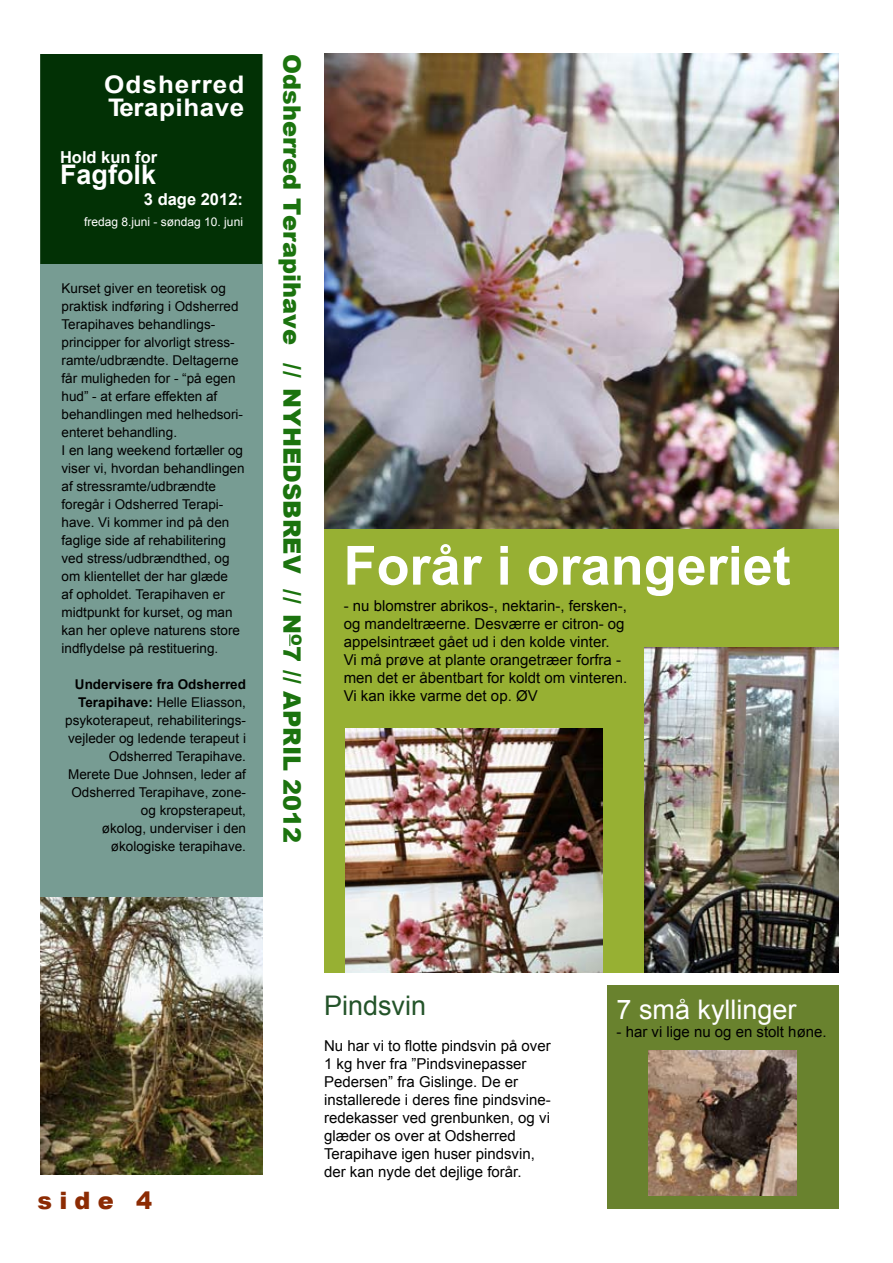
<style>
.page{position:relative;width:893px;height:1263px;background:#fff}
.page>*{position:absolute;margin:0;border:0;box-sizing:border-box;transform-origin:0 0}
.t1{font:700 54px "Arial";color:#fff}
.t2{font:27px "Arial";color:#fff}
.t3{font:27px "Arial";color:#235329}
.t4{font:700 27px "Arial";color:#fff}
.t5{font:700 24.3px/23.1px "Arial";letter-spacing:.02em;color:#fff;scale:1.08 1}
.t6{font:900 24px "Arial";color:#1b730e}
.t7{font:900 24px "Arial";color:#8c2b03}
.t8{font:700 16.5px "Arial";color:#fff}
.t9{font:15px/18px "Arial";color:#000}
.t10{font:13.5px/18px "Arial";color:#000}
.t11{font:12px "Arial";color:#fff}
.s1{font-weight:700}
</style>
<div class="page">
<div style="left:324px;top:503px;width:515px;height:469px;background:#97b033"></div>
<img style="left:644px;top:647px;width:194px;height:325px">
<img style="left:324px;top:53px;width:515px;height:475px">
<img style="left:345px;top:728px;width:257px;height:244px">
<svg style="left:289px;top:634px;width:1px;height:12px"></svg>
<div style="left:40px;top:54px;width:222px;height:211px;background:#023105"></div>
<div style="left:40px;top:264px;width:222px;height:911px;background:#779c93"></div>
<div style="left:608px;top:986px;width:231px;height:223px;background:#69822e"></div>
<img style="left:648px;top:1051px;width:148px;height:145px">
<img style="left:40px;top:897px;width:222px;height:277px">
<h3 class="t5" style="left:104px;top:74px;width:131px">Odsherred<br>Terapihave</h3>
<p class="t8" style="left:60px;top:146px;width:99px">Hold kun for</p>
<h2 class="t4" style="left:60px;top:156px;width:98px">Fagfolk</h2>
<p class="t8" style="left:144px;top:188px;width:101px">3 dage 2012:</p>
<p class="t11" style="left:84px;top:214px;width:160px">fredag 8.juni - søndag 10. juni</p>
<p class="t10" style="left:62px;top:280px;width:185px">Kurset giver en teoretisk og praktisk indføring i Odsherred<br>Terapihaves behandlings&shy;principper for alvorligt stress&shy;ramte/udbrændte. Deltagerne får muligheden for - “på egen hud” - at erfare effekten af behandlingen med helhedsori&shy;enteret behandling.<br>I en lang weekend fortæller og viser vi, hvordan behandlingen af stressramte/udbrændte foregår i Odsherred Terapi&shy;have. Vi kommer ind på den faglige side af rehabilitering ved stress/udbrændthed, og om klientellet der har glæde<br>af opholdet. Terapihaven er midtpunkt for kurset, og man kan her opleve naturens store indflydelse på restituering.</p>
<p class="t10" style="left:65px;top:676px;width:182px;text-align:right"><span class="s1">Undervisere fra Odsherred<br>Terapihave:</span> Helle Eliasson, psykoterapeut, rehabiliterings&shy;vejleder og ledende terapeut i<br>Odsherred Terapihave.<br>Merete Due Johnsen, leder af<br>Odsherred Terapihave, zone&shy;og kropsterapeut,<br>økolog, underviser i den økologiske terapihave.</p>
<h3 class="t6" style="left:310px;top:54px;width:791px;rotate:90deg">Odsherred Terapihave // NYHEDSBREV // N<sup>O</sup>7 // APRIL 2012</h3>
<h1 class="t1" style="left:344px;top:530px;width:449px">Forår i orangeriet</h1>
<p class="t9" style="left:344px;top:597px;width:285px">- nu blomstrer abrikos-, nektarin-, fersken-, og mandeltræerne. Desværre er citron- og appelsintræet gået ud i den kolde vinter.<br>Vi må prøve at plante orangetræer forfra - men det er åbentbart for koldt om vinteren.<br>Vi kan ikke varme det op. ØV</p>
<h3 class="t7" style="left:38px;top:1183px;width:116px">side 4</h3>
<h2 class="t3" style="left:324px;top:988px;width:104px">Pindsvin</h2>
<p class="t9" style="left:324px;top:1037px;width:228px">Nu har vi to flotte pindsvin på over<br>1 kg hver fra ”Pindsvinepasser<br>Pedersen” fra Gislinge. De er installerede i deres fine pindsvine&shy;redekasser ved grenbunken, og vi glæder os over at Odsherred<br>Terapihave igen huser pindsvin, der kan nyde det dejlige forår.</p>
<h2 class="t2" style="left:616px;top:991px;width:182px">7 små kyllinger</h2>
<p class="t9" style="left:616px;top:1023px;width:212px">- har vi lige nu og en stolt høne.</p>
</div>
